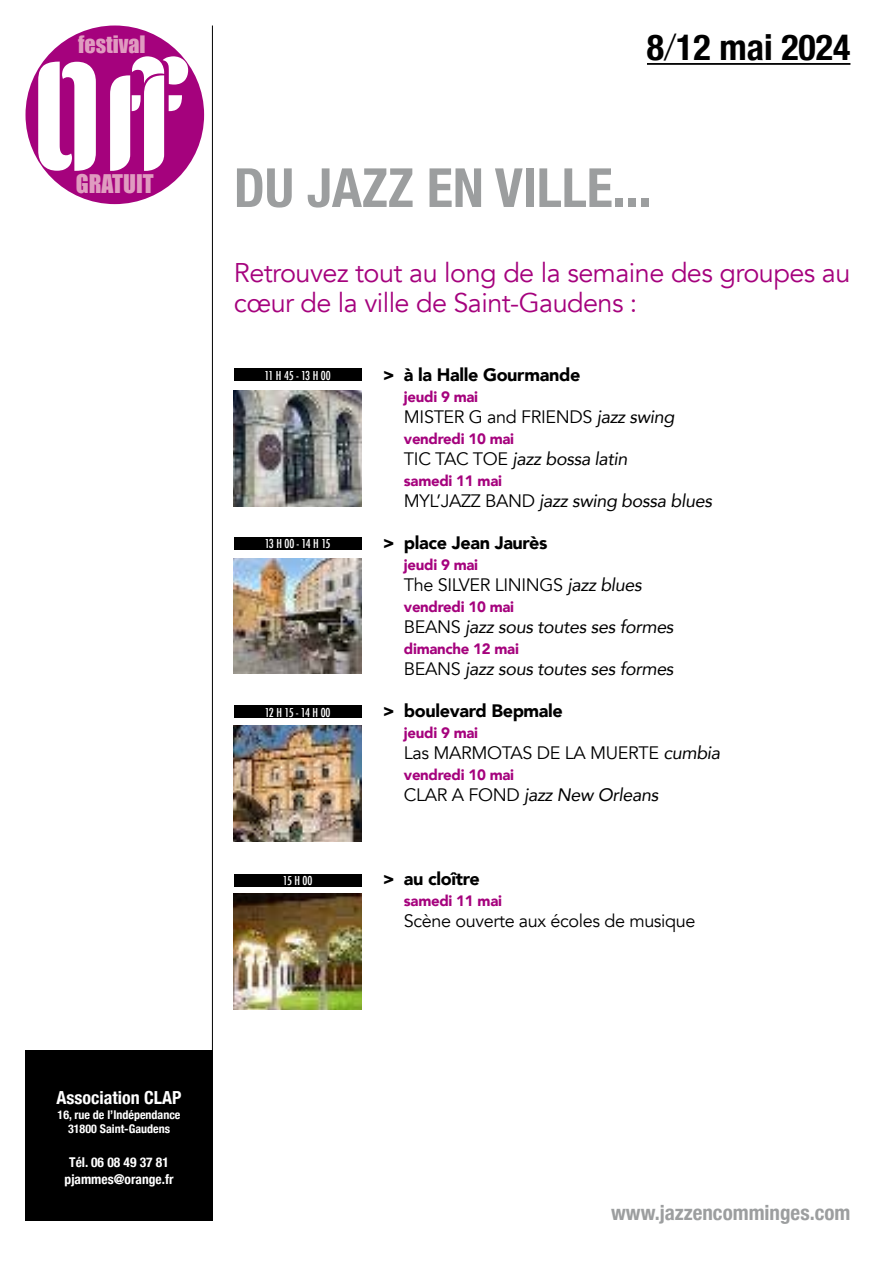
<style>
.page{position:relative;width:893px;height:1263px;background:#fff}
.page>*{position:absolute;margin:0;border:0;box-sizing:border-box;transform-origin:0 0}
.t1{font:150.15px "Kenia";color:#fff}
.t2{font:700 condensed 54px "Helvetica Neue";color:#9c9e9f}
.t3{font:700 condensed 36px "Helvetica Neue";color:#000}
.t4{font:27px/30px "Avenir";letter-spacing:-.02em;color:#a5027d}
.t5{font:23.7px "Impact";color:#e09bc0}
.t6{font:22.05px "Impact";color:#e09bc0}
.t7{font:700 condensed 21px "Helvetica Neue";color:#9c9e9f}
.t8{font:italic 18px "Avenir";letter-spacing:-.02em;color:#000}
.t9{font:18px "Avenir";letter-spacing:-.02em;color:#000}
.t10{font:900 18px "Avenir";letter-spacing:-.02em;color:#000}
.t11{font:700 condensed 18px "Helvetica Neue";color:#fff}
.t12{font:900 15px "Avenir";letter-spacing:-.02em;color:#a5027d}
.t13{font:700 condensed 13.5px/16.2px "Helvetica Neue";color:#fff;text-align:center}
.t14{font:700 condensed 12px/14.4px "Helvetica Neue";color:#fff;text-align:center}
.t15{font:500 condensed 12px "Futura";letter-spacing:-.06em;color:#fff}
.s1{font-weight:300;font-stretch:normal}
.s2{font-style:italic}
.s3{font-style:normal}
</style>
<div class="page">
<hr style="left:647px;top:63px;width:203px;height:2px;background:#000">
<div style="left:26px;top:1050px;width:187px;height:170px;background:#000"></div>
<hr style="left:212px;top:26px;width:1px;height:1194px;background:#000">
<div style="left:26px;top:26px;width:178px;height:178px;background:#a5027d;border-radius:50%"></div>
<div style="left:234px;top:368px;width:127px;height:13px;background:#000"></div>
<div style="left:234px;top:537px;width:127px;height:13px;background:#000"></div>
<img style="left:234px;top:390px;width:127px;height:116px">
<img style="left:234px;top:558px;width:127px;height:116px">
<div style="left:234px;top:705px;width:127px;height:13px;background:#000"></div>
<div style="left:234px;top:874px;width:127px;height:13px;background:#000"></div>
<img style="left:234px;top:726px;width:127px;height:115px">
<img style="left:234px;top:894px;width:127px;height:115px">
<p class="t6" style="left:78px;top:28px;width:69px">festival</p>
<h1 class="t1" style="left:31px;top:27px;width:159px">Off</h1>
<h3 class="t5" style="left:76px;top:165px;width:79px">GRATUIT</h3>
<h3 class="t3" style="left:647px;top:18px;width:205px">8<span class="s1">/</span>12 mai 2024</h3>
<h2 class="t2" style="left:234px;top:143px;width:419px">DU JAZZ EN VILLE...</h2>
<h3 class="t4" style="left:234px;top:258px;width:618px">Retrouvez tout au long de la semaine des groupes au cœur de la ville de Saint-Gaudens :</h3>
<p class="t15" style="left:265px;top:368px;width:68px">11 H 45 - 13 H 00</p>
<p class="t10" style="left:383px;top:359px;width:199px">&gt; à la Halle Gourmande</p>
<p class="t12" style="left:404px;top:384px;width:76px">jeudi 9 mai</p>
<p class="t9" style="left:404px;top:406px;width:272px">MISTER G and FRIENDS <span class="s2">jazz swing</span></p>
<p class="t12" style="left:404px;top:426px;width:112px">vendredi 10 mai</p>
<p class="t8" style="left:404px;top:448px;width:225px"><span class="s3">TIC TAC TOE</span> jazz bossa latin</p>
<p class="t12" style="left:404px;top:468px;width:100px">samedi 11 mai</p>
<p class="t8" style="left:404px;top:490px;width:310px"><span class="s3">MYL’JAZZ BAND</span> jazz swing bossa blues</p>
<p class="t10" style="left:383px;top:527px;width:166px">&gt; place Jean Jaurès</p>
<p class="t12" style="left:404px;top:552px;width:76px">jeudi 9 mai</p>
<p class="t9" style="left:404px;top:574px;width:239px">The SILVER LININGS <span class="s2">jazz blues</span></p>
<p class="t12" style="left:404px;top:594px;width:112px">vendredi 10 mai</p>
<p class="t8" style="left:404px;top:616px;width:271px"><span class="s3">BEANS</span> jazz sous toutes ses formes</p>
<p class="t12" style="left:404px;top:636px;width:116px">dimanche 12 mai</p>
<p class="t8" style="left:404px;top:658px;width:271px"><span class="s3">BEANS</span> jazz sous toutes ses formes</p>
<p class="t10" style="left:383px;top:695px;width:182px">&gt; boulevard Bepmale</p>
<p class="t12" style="left:404px;top:720px;width:76px">jeudi 9 mai</p>
<p class="t9" style="left:404px;top:742px;width:318px">Las MARMOTAS DE LA MUERTE <span class="s2">cumbia</span></p>
<p class="t12" style="left:404px;top:762px;width:112px">vendredi 10 mai</p>
<p class="t8" style="left:404px;top:784px;width:256px"><span class="s3">CLAR A FOND</span> jazz New Orleans</p>
<p class="t15" style="left:265px;top:536px;width:67px">13 H 00 - 14 H 15</p>
<p class="t15" style="left:265px;top:705px;width:67px">12 H 15 - 14 H 00</p>
<p class="t15" style="left:283px;top:873px;width:31px">15 H 00</p>
<p class="t10" style="left:383px;top:863px;width:99px">&gt; au cloître</p>
<p class="t12" style="left:404px;top:888px;width:100px">samedi 11 mai</p>
<p class="t9" style="left:404px;top:910px;width:293px">Scène ouverte aux écoles de musique</p>
<p class="t11" style="left:57px;top:1083px;width:126px">Association CLAP</p>
<p class="t14" style="left:58px;top:1106px;width:124px">16, rue de l’Indépendance<br>31800 Saint-Gaudens</p>
<p class="t13" style="left:65px;top:1153px;width:110px">Tél. 06 08 49 37 81 pjammes@orange.fr</p>
<p class="t7" style="left:611px;top:1195px;width:241px">www.jazzencomminges.com</p>
</div>
